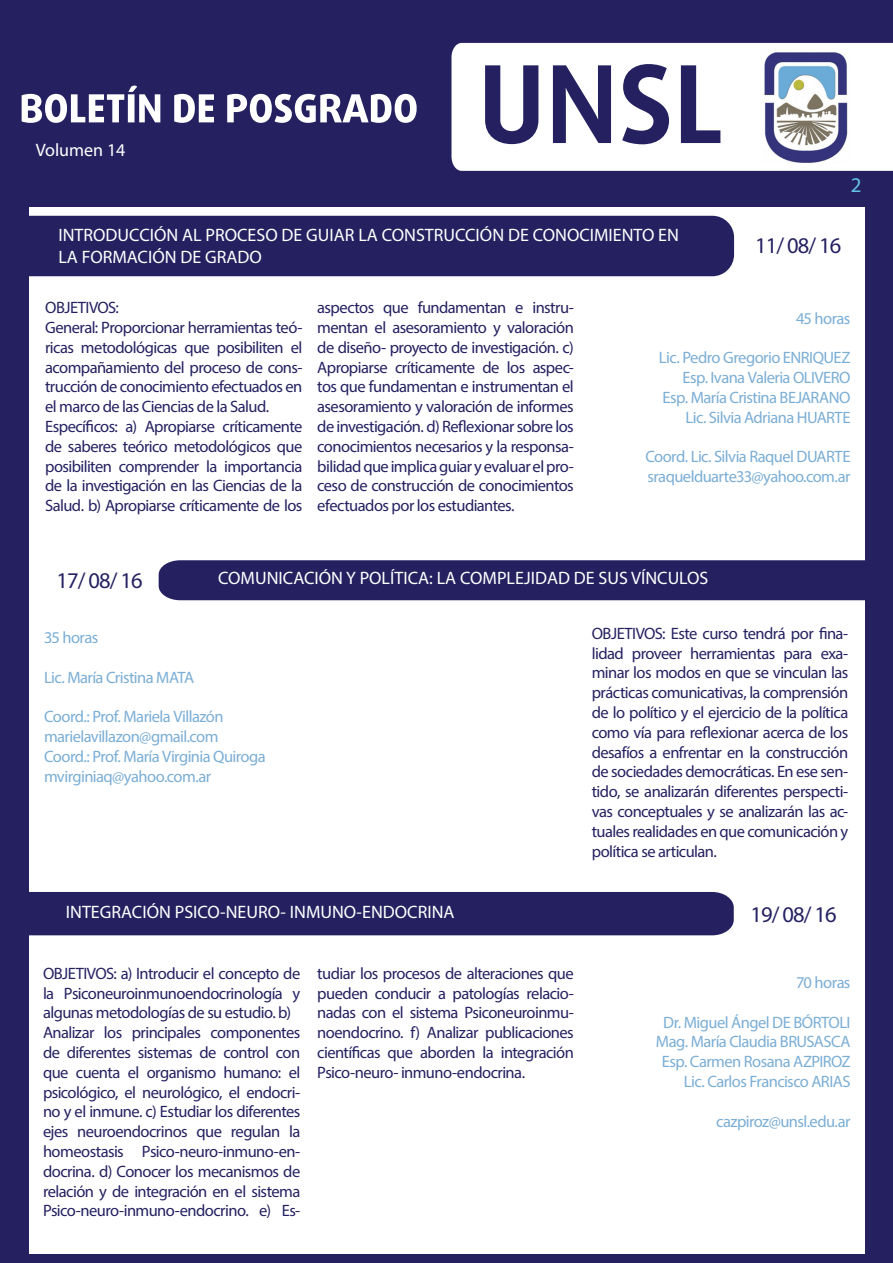
<style>
.page{position:relative;width:893px;height:1263px;background:#252161}
.page>*{position:absolute;margin:0;border:0;box-sizing:border-box;transform-origin:0 0}
.fecha{font:22.5px "Myriad Pro";letter-spacing:-.04em;color:#252161}
.Estilo_de_párrafo_2{font:21px "Myriad Pro";color:#64c2e7}
.titulos{font:18px/21.6px "Myriad Pro";color:#fff}
.Estilo_de_párrafo_1{font:16.5px/19.8px "Myriad Pro";letter-spacing:-.035em;color:#252161;text-align:justify}
.derecha-org1{font:16.5px "Myriad Pro";letter-spacing:-.035em;color:#7baed5}
.izq{font:16.5px "Myriad Pro";letter-spacing:-.035em;color:#7baed5}
</style>
<div class="page">
<div style="left:451px;top:43px;width:442px;height:128px;background:#fff"></div>
<svg style="left:22px;top:85px;width:138px;height:38px"></svg>
<svg style="left:174px;top:93px;width:40px;height:30px"></svg>
<svg style="left:227px;top:93px;width:190px;height:30px"></svg>
<svg style="left:485px;top:57px;width:53px;height:87px"></svg>
<svg style="left:553px;top:57px;width:58px;height:86px"></svg>
<svg style="left:622px;top:56px;width:47px;height:88px"></svg>
<svg style="left:681px;top:57px;width:39px;height:86px"></svg>
<div style="left:29px;top:207px;width:835px;height:1046px;background:#fff"></div>
<img style="left:761px;top:49px;width:89px;height:114px">
<div style="left:7px;top:216px;width:727px;height:60px;background:#252161;border-radius:22px"></div>
<svg style="left:159px;top:560px;width:706px;height:59px"></svg>
<div style="left:29px;top:892px;width:705px;height:44px;background:#252161"></div>
<p class="titulos" style="left:36px;top:139px;width:91px">Volumen 14</p>
<p class="Estilo_de_párrafo_2" style="left:851px;top:172px;width:12px">2</p>
<p class="Estilo_de_párrafo_2" style="left:851px;top:173px;width:12px">4</p>
<p class="titulos" style="left:58px;top:224px;width:622px">INTRODUCCIÓN AL PROCESO DE GUIAR LA CONSTRUCCIÓN DE CONOCIMIENTO EN<br>LA FORMACIÓN DE GRADO</p>
<p class="Estilo_de_párrafo_1" style="left:317px;top:298px;width:258px">aspectos que fundamentan e instru&shy;mentan el asesoramiento y valoración de diseño- proyecto de investigación. c)<br>Apropiarse críticamente de los aspec&shy;tos que fundamentan e instrumentan el asesoramiento y valoración de informes de investigación. d) Reflexionar sobre los conocimientos necesarios y la responsa&shy;bilidad que implica guiar y evaluar el pro&shy;ceso de construcción de conocimientos efectuados por los estudiantes.</p>
<p class="fecha" style="left:755px;top:231px;width:88px">11/ 08/ 16</p>
<p class="Estilo_de_párrafo_1" style="left:45px;top:298px;width:75px">OBJETIVOS:</p>
<p class="Estilo_de_párrafo_1" style="left:45px;top:317px;width:259px">General: Proporcionar herramientas teó&shy;ricas metodológicas que posibiliten el acompañamiento del proceso de cons&shy;trucción de conocimiento efectuados en el marco de las Ciencias de la Salud.</p>
<p class="Estilo_de_párrafo_1" style="left:45px;top:416px;width:259px">Específicos: a) Apropiarse críticamente de saberes teórico metodológicos que posibiliten comprender la importancia de la investigación en las Ciencias de la Salud. b) Apropiarse críticamente de los</p>
<p class="derecha-org1" style="left:796px;top:308px;width:56px">45 horas</p>
<p class="derecha-org1" style="left:659px;top:348px;width:193px">Lic. Pedro Gregorio ENRIQUEZ</p>
<p class="derecha-org1" style="left:682px;top:368px;width:169px">Esp. Ivana Valeria OLIVERO</p>
<p class="derecha-org1" style="left:663px;top:387px;width:189px">Esp. María Cristina BEJARANO</p>
<p class="derecha-org1" style="left:686px;top:407px;width:166px">Lic. Silvia Adriana HUARTE</p>
<p class="derecha-org1" style="left:645px;top:447px;width:207px">Coord. Lic. Silvia Raquel DUARTE</p>
<p class="derecha-org1" style="left:647px;top:467px;width:204px">sraquelduarte33@yahoo.com.ar</p>
<p class="fecha" style="left:57px;top:566px;width:88px">17/ 08/ 16</p>
<p class="titulos" style="left:218px;top:567px;width:492px">COMUNICACIÓN Y POLÍTICA: LA COMPLEJIDAD DE SUS VÍNCULOS</p>
<p class="izq" style="left:44px;top:627px;width:56px">35 horas</p>
<p class="izq" style="left:44px;top:667px;width:152px">Lic. María Cristina MATA</p>
<p class="izq" style="left:44px;top:706px;width:181px">Coord.: Prof. Mariela Villazón</p>
<p class="izq" style="left:44px;top:726px;width:176px">marielavillazon@gmail.com</p>
<p class="izq" style="left:44px;top:746px;width:223px">Coord.: Prof. María Virginia Quiroga</p>
<p class="izq" style="left:44px;top:766px;width:169px">mvirginiaq@yahoo.com.ar</p>
<p class="Estilo_de_párrafo_1" style="left:592px;top:623px;width:258px">OBJETIVOS: Este curso tendrá por fina&shy;lidad proveer herramientas para exa&shy;minar los modos en que se vinculan las prácticas comunicativas, la comprensión de lo político y el ejercicio de la política como vía para reflexionar acerca de los desafíos a enfrentar en la construcción de sociedades democráticas. En ese sen&shy;tido, se analizarán diferentes perspecti&shy;vas conceptuales y se analizarán las ac&shy;tuales realidades en que comunicación y política se articulan.</p>
<p class="titulos" style="left:66px;top:901px;width:390px">INTEGRACIÓN PSICO-NEURO- INMUNO-ENDOCRINA</p>
<p class="fecha" style="left:750px;top:901px;width:88px">19/ 08/ 16</p>
<p class="Estilo_de_párrafo_1" style="left:43px;top:963px;width:259px">OBJETIVOS: a) Introducir el concepto de la Psiconeuroinmunoendocrinología y algunas metodologías de su estudio. b)</p>
<p class="Estilo_de_párrafo_1" style="left:43px;top:1022px;width:259px">Analizar los principales componentes de diferentes sistemas de control con que cuenta el organismo humano: el psicológico, el neurológico, el endocri&shy;no y el inmune. c) Estudiar los diferentes ejes neuroendocrinos que regulan la homeostasis Psico-neuro-inmuno-en&shy;docrina. d) Conocer los mecanismos de relación y de integración en el sistema Psico-neuro-inmuno-endocrino. e) Es-</p>
<p class="Estilo_de_párrafo_1" style="left:317px;top:963px;width:258px">tudiar los procesos de alteraciones que pueden conducir a patologías relacio&shy;nadas con el sistema Psiconeuroinmu&shy;noendocrino. f) Analizar publicaciones científicas que aborden la integración Psico-neuro- inmuno-endocrina.</p>
<p class="derecha-org1" style="left:796px;top:972px;width:56px">70 horas</p>
<p class="derecha-org1" style="left:663px;top:1012px;width:189px">Dr. Miguel Ángel DE BÓRTOLI</p>
<p class="derecha-org1" style="left:656px;top:1032px;width:196px">Mag. María Claudia BRUSASCA</p>
<p class="derecha-org1" style="left:662px;top:1051px;width:190px">Esp. Carmen Rosana AZPIROZ</p>
<p class="derecha-org1" style="left:684px;top:1071px;width:168px">Lic. Carlos Francisco ARIAS</p>
<p class="derecha-org1" style="left:716px;top:1111px;width:136px">cazpiroz@unsl.edu.ar</p>
</div>
